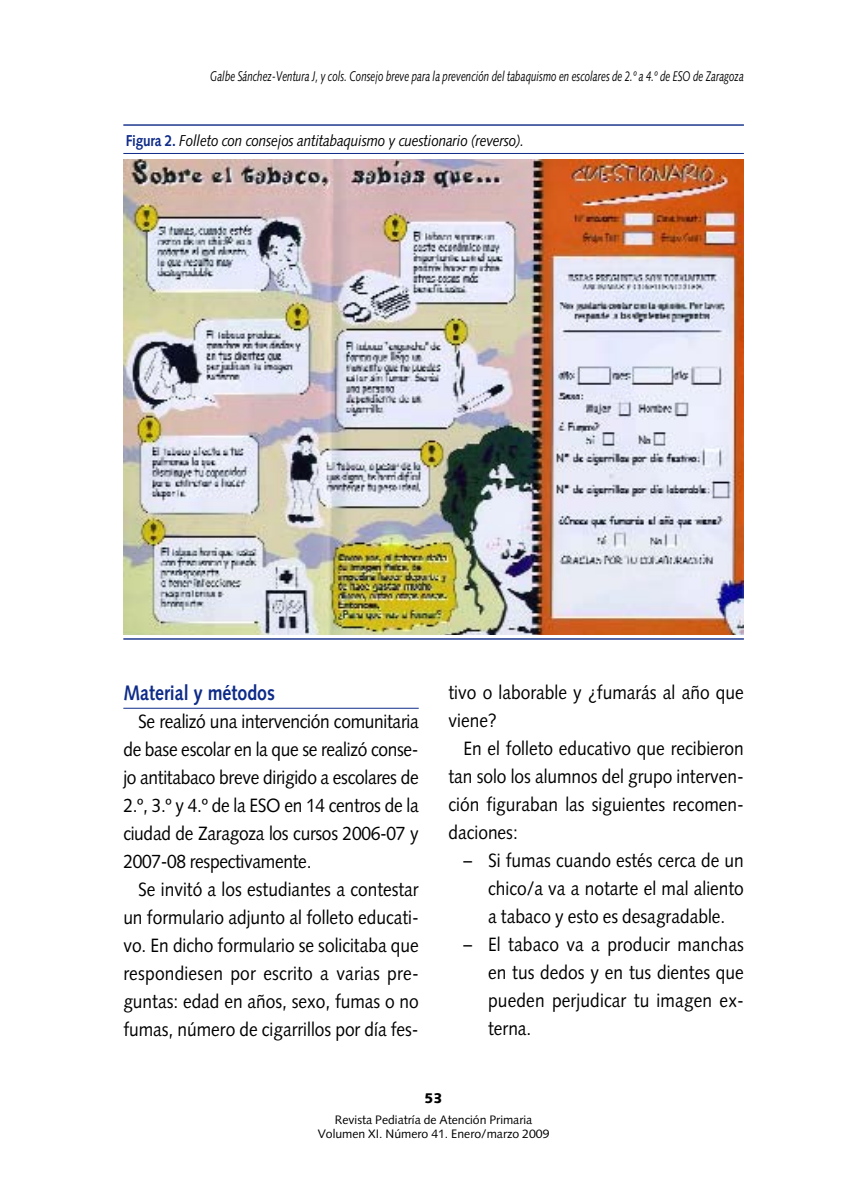
<style>
.page{position:relative;width:844px;height:1191px;background:#fff}
.page>*{position:absolute;margin:0;border:0;box-sizing:border-box;transform-origin:0 0}
.t1{font:700 21px "Syntax";color:#0e2b88;scale:.85 1}
.t2{font:19.25px/28px "Syntax";color:#000;text-align:justify;scale:.9 1}
.t3{font:italic 15.75px "Syntax";letter-spacing:-.015em;color:#000;scale:.86 1}
.t4{font:italic 14px "Syntax";color:#000;scale:.7 1}
.t5{font:900 14px "Syntax";color:#000}
.t6{font:12.25px/14px "Syntax";color:#000;text-align:center}
.s1{font-weight:700;font-style:normal;color:#0e2b88}
</style>
<div class="page">
<hr style="left:123px;top:708px;width:295px;height:1px;background:#0e2b88">
<img style="left:123px;top:159px;width:620px;height:476px">
<hr style="left:123px;top:638px;width:620px;height:1px;background:#0e2b88">
<hr style="left:123px;top:124px;width:620px;height:2px;background:#0e2b88">
<hr style="left:123px;top:153px;width:620px;height:1px;background:#0e2b88">
<p class="t4" style="left:210px;top:70px;width:763px">Galbe Sánchez-Ventura J, y cols. Consejo breve para la prevención del tabaquismo en escolares de 2.º a 4.º de ESO de Zaragoza</p>
<p class="t3" style="left:126px;top:134px;width:464px"><span class="s1">Figura 2.</span> Folleto con consejos antitabaquismo y cuestionario (reverso).</p>
<p class="t1" style="left:123px;top:684px;width:180px">Material y métodos</p>
<p class="t2" style="left:123px;top:709px;width:329px;text-indent:15px">Se realizó una intervención comunitaria de base escolar en la que se realizó conse&shy;jo antitabaco breve dirigido a escolares de 2.º, 3.º y 4.º de la ESO en 14 centros de la ciudad de Zaragoza los cursos 2006-07 y 2007-08 respectivamente.</p>
<p class="t2" style="left:123px;top:877px;width:329px;text-indent:15px">Se invitó a los estudiantes a contestar un formulario adjunto al folleto educati&shy;vo. En dicho formulario se solicitaba que respondiesen por escrito a varias pre&shy;guntas: edad en años, sexo, fumas o no fumas, número de cigarrillos por día fes-</p>
<p class="t2" style="left:448px;top:680px;width:329px">tivo o laborable y ¿fumarás al año que viene?</p>
<p class="t2" style="left:448px;top:736px;width:329px;text-indent:15px">En el folleto educativo que recibieron tan solo los alumnos del grupo interven&shy;ción figuraban las siguientes recomen&shy;daciones:</p>
<p class="t2" style="left:488px;top:848px;width:285px;text-indent:-25px">– Si fumas cuando estés cerca de un chico/a va a notarte el mal aliento a tabaco y esto es desagradable.</p>
<p class="t2" style="left:488px;top:932px;width:285px;text-indent:-25px">– El tabaco va a producir manchas en tus dedos y en tus dientes que pueden perjudicar tu imagen ex&shy;terna.</p>
<p class="t5" style="left:424px;top:1092px;width:20px">53</p>
<p class="t6" style="left:317px;top:1113px;width:233px">Revista Pediatría de Atención Primaria<br>Volumen XI. Número 41. Enero/marzo 2009</p>
</div>
